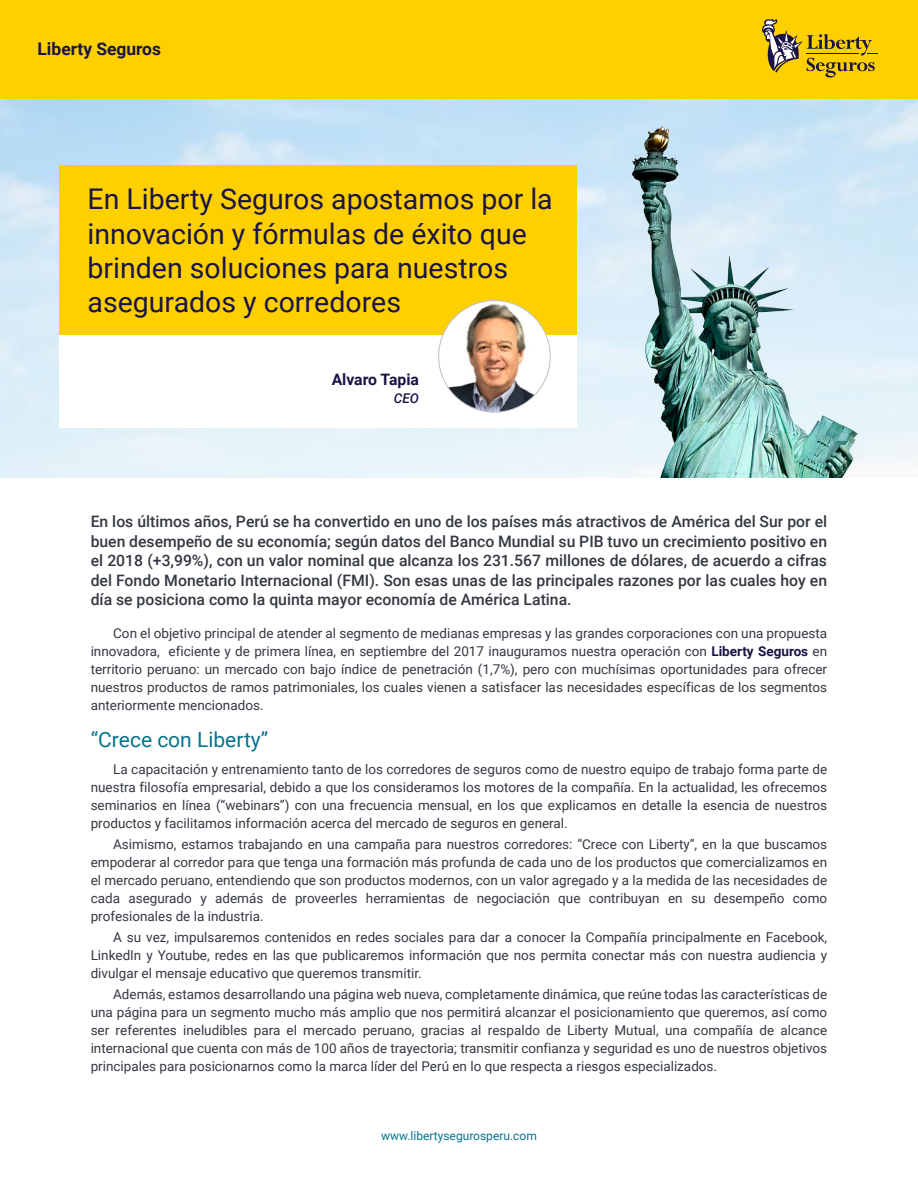
<style>
.page{position:relative;width:918px;height:1188px;background:#fff}
.page>*{position:absolute;margin:0;border:0;box-sizing:border-box;transform-origin:0 0}
.t1{font:28.5px/34.2px "Roboto";color:#1a1446}
.t2{font:21px "Roboto";color:#06748c}
.t3{font:700 17.4px "Roboto";color:#1a1446}
.t4{font:500 15.75px/19.5px "Roboto";color:#343841;text-align:justify}
.t5{font:700 15.75px "Roboto";color:#1a1446}
.t6{font:13.5px/18px "Roboto";color:#343841;text-align:justify}
.t7{font:italic 500 13.5px "Roboto";color:#1a1446}
.t8{font:12px "Roboto";color:#06748c}
.s1{font-weight:700;color:#1a1446}
</style>
<div class="page">
<div style="left:0;top:0;width:918px;height:99px;background:#ffd000"></div>
<img style="left:0;top:99px;width:918px;height:378px">
<img style="left:631px;top:126px;width:226px;height:351px">
<div style="left:59px;top:166px;width:518px;height:169px;background:#ffd000"></div>
<div style="left:59px;top:335px;width:518px;height:93px;background:#fff"></div>
<img style="left:439px;top:301px;width:111px;height:111px;border-radius:55px">
<svg style="left:762px;top:19px;width:116px;height:59px"></svg>
<p class="t3" style="left:38px;top:36px;width:125px">Liberty Seguros</p>
<h1 class="t1" style="left:88px;top:181px;width:467px">En Liberty Seguros apostamos por la innovación y fórmulas de éxito que brinden soluciones para nuestros asegurados y corredores</h1>
<p class="t5" style="left:332px;top:368px;width:89px">Alvaro Tapia</p>
<p class="t7" style="left:394px;top:388px;width:27px">CEO</p>
<p class="t4" style="left:91px;top:511px;width:738px">En los últimos años, Perú se ha convertido en uno de los países más atractivos de América del Sur por el buen desempeño de su economía; según datos del Banco Mundial su PIB tuvo un crecimiento positivo en el 2018 (+3,99%), con un valor nominal que alcanza los 231.567 millones de dólares, de acuerdo a cifras del Fondo Monetario Internacional (FMI). Son esas unas de las principales razones por las cuales hoy en día se posiciona como la quinta mayor economía de América Latina.</p>
<p class="t6" style="left:91px;top:624px;width:738px;text-indent:23px">Con el objetivo principal de atender al segmento de medianas empresas y las grandes corporaciones con una propuesta innovadora, eficiente y de primera línea, en septiembre del 2017 inauguramos nuestra operación con <span class="s1">Liberty Seguros</span> en territorio peruano: un mercado con bajo índice de penetración (1,7%), pero con muchísimas oportunidades para ofrecer nuestros productos de ramos patrimoniales, los cuales vienen a satisfacer las necesidades específicas de los segmentos anteriormente mencionados.</p>
<h2 class="t2" style="left:91px;top:725px;width:179px">“Crece con Liberty”</h2>
<p class="t6" style="left:91px;top:760px;width:738px;text-indent:23px">La capacitación y entrenamiento tanto de los corredores de seguros como de nuestro equipo de trabajo forma parte de nuestra filosofía empresarial, debido a que los consideramos los motores de la compañía. En la actualidad, les ofrecemos seminarios en línea (“webinars”) con una frecuencia mensual, en los que explicamos en detalle la esencia de nuestros productos y facilitamos información acerca del mercado de seguros en general.</p>
<p class="t6" style="left:91px;top:835px;width:738px;text-indent:23px">Asimismo, estamos trabajando en una campaña para nuestros corredores: “Crece con Liberty”, en la que buscamos empoderar al corredor para que tenga una formación más profunda de cada uno de los productos que comercializamos en el mercado peruano, entendiendo que son productos modernos, con un valor agregado y a la medida de las necesidades de cada asegurado y además de proveerles herramientas de negociación que contribuyan en su desempeño como profesionales de la industria.</p>
<p class="t6" style="left:91px;top:928px;width:738px;text-indent:23px">A su vez, impulsaremos contenidos en redes sociales para dar a conocer la Compañía principalmente en Facebook, LinkedIn y Youtube, redes en las que publicaremos información que nos permita conectar más con nuestra audiencia y divulgar el mensaje educativo que queremos transmitir.</p>
<p class="t6" style="left:91px;top:985px;width:738px;text-indent:23px">Además, estamos desarrollando una página web nueva, completamente dinámica, que reúne todas las características de una página para un segmento mucho más amplio que nos permitirá alcanzar el posicionamiento que queremos, así como ser referentes ineludibles para el mercado peruano, gracias al respaldo de Liberty Mutual, una compañía de alcance internacional que cuenta con más de 100 años de trayectoria; transmitir confianza y seguridad es uno de nuestros objetivos principales para posicionarnos como la marca líder del Perú en lo que respecta a riesgos especializados.</p>
<p class="t8" style="left:381px;top:1127px;width:157px">www.libertysegurosperu.com</p>
</div>
